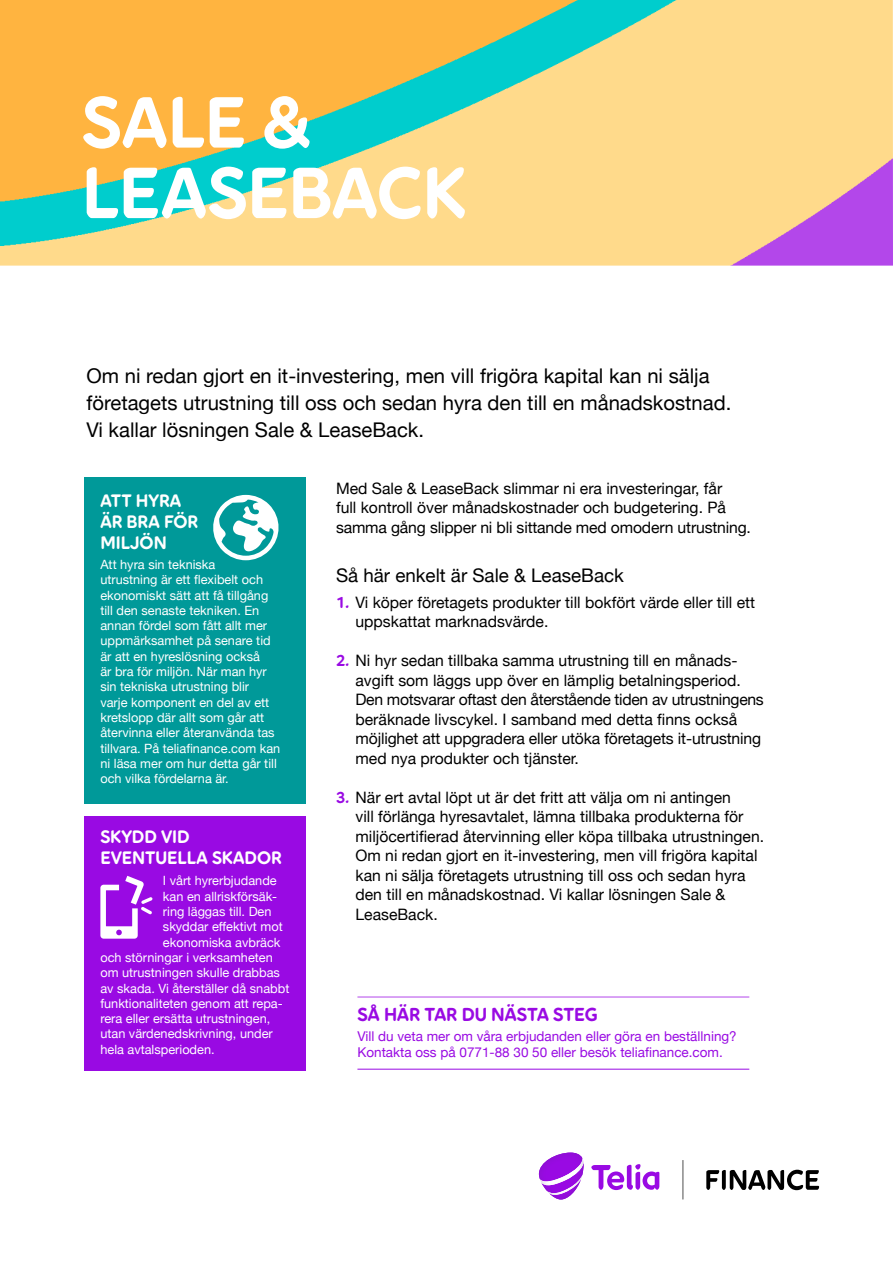
<style>
.page{position:relative;width:893px;height:1263px;background:#fff}
.page>*{position:absolute;margin:0;border:0;box-sizing:border-box;transform-origin:0 0}
.t1{font:72px/70.5px "Pebble CAPS";color:#fff}
.t2{font:20.25px/27px "Helvetica Neue";color:#000}
.t3{font:18.75px "Helvetica Neue";color:#000}
.t4{font:18.75px "Pebble CAPS";color:#990ae3}
.t5{font:18px/21px "Pebble CAPS";color:#fff}
.t6{font:15.75px/19.5px "Helvetica Neue";color:#000}
.t7{font:13.5px/16.2px "Helvetica Neue";color:#990ae3}
.t8{font:12.75px/15.3px "Helvetica Neue";color:#fff}
.s1{font-family:"Pebble CAPS";color:#990ae3}
</style>
<div class="page">
<img style="left:0;top:0;width:893px;height:266px">
<svg style="left:591px;top:1164px;width:68px;height:26px"></svg>
<img style="left:542px;top:1185px;width:5px;height:6px">
<img style="left:539px;top:1152px;width:43px;height:27px">
<img style="left:551px;top:1195px;width:20px;height:4px">
<img style="left:547px;top:1185px;width:32px;height:10px">
<img style="left:540px;top:1158px;width:44px;height:27px">
<svg style="left:706px;top:1170px;width:113px;height:20px"></svg>
<svg style="left:683px;top:1160px;width:1px;height:39px"></svg>
<hr style="left:357px;top:997px;width:392px;height:1px;background:#b347eb">
<hr style="left:357px;top:1069px;width:392px;height:1px;background:#990ae3">
<div style="left:84px;top:477px;width:222px;height:326px;background:#099"></div>
<div style="left:84px;top:816px;width:222px;height:255px;background:#990ae3"></div>
<svg style="left:100px;top:876px;width:53px;height:63px"></svg>
<svg style="left:213px;top:495px;width:66px;height:65px"></svg>
<h1 class="t1" style="left:82px;top:88px;width:385px">SALE &amp;<br>LEASEBACK</h1>
<p class="t2" style="left:87px;top:363px;width:646px">Om ni redan gjort en it-investering, men vill frigöra kapital kan ni sälja företagets utrustning till oss och sedan hyra den till en månadskostnad.<br>Vi kallar lösningen Sale &amp; LeaseBack.</p>
<p class="t5" style="left:100px;top:490px;width:99px">ATT HYRA<br>ÄR BRA FÖR<br>MILJÖN</p>
<p class="t8" style="left:100px;top:557px;width:181px">Att hyra sin tekniska<br>utrustning är ett flexibelt och ekonomiskt sätt att få tillgång till den senaste tekniken. En annan fördel som fått allt mer uppmärksamhet på senare tid är att en hyreslösning också<br>är bra för miljön. När man hyr sin tekniska utrustning blir<br>varje komponent en del av ett kretslopp där allt som går att återvinna eller återanvända tas tillvara. På teliafinance.com kan ni läsa mer om hur detta går till och vilka fördelarna är.</p>
<p class="t5" style="left:100px;top:826px;width:183px">SKYDD VID<br>EVENTUELLA SKADOR</p>
<p class="t8" style="left:163px;top:874px;width:115px">I vårt hyrerbjudande</p>
<p class="t8" style="left:163px;top:889px;width:116px">kan en allriskförsäk-</p>
<p class="t8" style="left:163px;top:904px;width:110px">ring läggas till. Den</p>
<p class="t8" style="left:163px;top:920px;width:121px">skyddar effektivt mot</p>
<p class="t8" style="left:163px;top:935px;width:119px">ekonomiska avbräck</p>
<p class="t8" style="left:100px;top:950px;width:174px">och störningar i verksamheten</p>
<p class="t8" style="left:100px;top:966px;width:181px">om utrustningen skulle drabbas</p>
<p class="t8" style="left:100px;top:981px;width:190px">av skada. Vi återställer då snabbt</p>
<p class="t8" style="left:100px;top:996px;width:184px">funktionaliteten genom att repa-</p>
<p class="t8" style="left:100px;top:1012px;width:172px">rera eller ersätta utrustningen,</p>
<p class="t8" style="left:100px;top:1027px;width:174px">utan värdenedskrivning, under</p>
<p class="t8" style="left:100px;top:1042px;width:116px">hela avtalsperioden.</p>
<p class="t6" style="left:336px;top:479px;width:416px">Med Sale &amp; LeaseBack slimmar ni era investeringar, får<br>full kontroll över månadskostnader och budgetering. På samma gång slipper ni bli sittande med omodern utrustning.</p>
<p class="t3" style="left:336px;top:562px;width:289px">Så här enkelt är Sale &amp; LeaseBack</p>
<p class="t6" style="left:355px;top:593px;width:401px;text-indent:-19px"><span class="s1">1.</span> Vi köper företagets produkter till bokfört värde eller till ett uppskattat marknadsvärde.</p>
<p class="t6" style="left:355px;top:652px;width:410px;text-indent:-19px"><span class="s1">2.</span> Ni hyr sedan tillbaka samma utrustning till en månads&shy;avgift som läggs upp över en lämplig betalningsperiod.<br>Den motsvarar oftast den återstående tiden av utrustningens beräknade livscykel. I samband med detta finns också möjlighet att uppgradera eller utöka företagets it-utrustning med nya produkter och tjänster.</p>
<p class="t6" style="left:355px;top:788px;width:410px;text-indent:-19px"><span class="s1">3.</span> När ert avtal löpt ut är det fritt att välja om ni antingen<br>vill förlänga hyresavtalet, lämna tillbaka produkterna för miljöcertifierad återvinning eller köpa tillbaka utrustningen.<br>Om ni redan gjort en it-investering, men vill frigöra kapital kan ni sälja företagets utrustning till oss och sedan hyra den till en månadskostnad. Vi kallar lösningen Sale &amp; LeaseBack.</p>
<p class="t4" style="left:357px;top:1003px;width:241px">SÅ HÄR TAR DU NÄSTA STEG</p>
<p class="t7" style="left:357px;top:1028px;width:381px">Vill du veta mer om våra erbjudanden eller göra en beställning?<br>Kontakta oss på 0771-88 30 50 eller besök teliafinance.com.</p>
</div>
